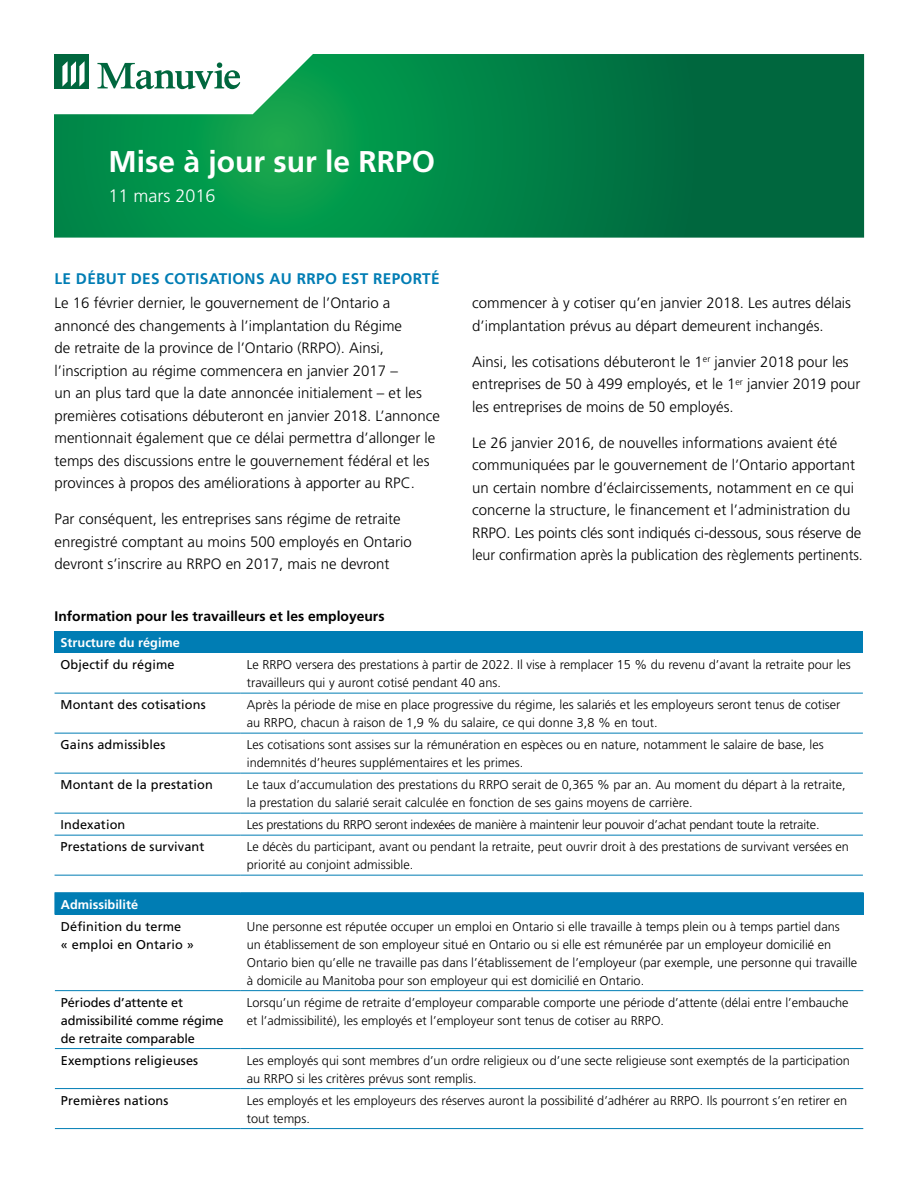
<style>
.page{position:relative;width:918px;height:1188px;background:#fff}
.page>*{position:absolute;margin:0;border:0;box-sizing:border-box;transform-origin:0 0}
.t1{font:700 30px "Frutiger";color:#fff}
.t2{font:300 18px "Frutiger";color:#fff}
.t3{font:700 15.3px "Frutiger";letter-spacing:.02em;color:#007db4}
.t4{font:300 15px/22.5px "Frutiger";color:#000}
.t5{font:700 13.8px "Frutiger";color:#000}
.t6{font:300 12.75px/18px "Frutiger";color:#000}
.t7{font:12.75px/18px "Frutiger";letter-spacing:.01em;color:#000}
.t8{font:300 12.75px "Frutiger";letter-spacing:-.02em;color:#000}
.t9{font:12.75px/18px "Frutiger";letter-spacing:-.01em;color:#000}
.t10{font:700 12.75px "Frutiger";color:#fff}
</style>
<div class="page">
<div style="left:55px;top:631px;width:808px;height:22px;background:#007db4"></div>
<hr style="left:55px;top:693px;width:186px;height:1px;background:#007db4">
<hr style="left:241px;top:693px;width:622px;height:1px;background:#007db4">
<hr style="left:55px;top:733px;width:186px;height:1px;background:#007db4">
<hr style="left:241px;top:733px;width:622px;height:1px;background:#007db4">
<hr style="left:55px;top:773px;width:186px;height:1px;background:#007db4">
<hr style="left:241px;top:773px;width:622px;height:1px;background:#007db4">
<hr style="left:55px;top:813px;width:186px;height:1px;background:#007db4">
<hr style="left:241px;top:813px;width:622px;height:1px;background:#007db4">
<hr style="left:55px;top:835px;width:186px;height:1px;background:#007db4">
<hr style="left:241px;top:835px;width:622px;height:1px;background:#007db4">
<hr style="left:55px;top:875px;width:186px;height:1px;background:#007db4">
<hr style="left:241px;top:875px;width:622px;height:1px;background:#007db4">
<div style="left:55px;top:893px;width:808px;height:22px;background:#007db4"></div>
<hr style="left:55px;top:892px;width:186px;height:1px;background:#007db4">
<hr style="left:241px;top:892px;width:623px;height:1px;background:#007db4">
<svg style="left:863px;top:893px;width:1px;height:22px"></svg>
<hr style="left:55px;top:990px;width:186px;height:1px;background:#007db4">
<hr style="left:241px;top:990px;width:622px;height:1px;background:#007db4">
<hr style="left:55px;top:1048px;width:186px;height:1px;background:#007db4">
<hr style="left:241px;top:1048px;width:622px;height:1px;background:#007db4">
<hr style="left:55px;top:1088px;width:186px;height:1px;background:#007db4">
<hr style="left:241px;top:1088px;width:622px;height:1px;background:#007db4">
<hr style="left:55px;top:1128px;width:186px;height:1px;background:#007db4">
<hr style="left:241px;top:1128px;width:622px;height:1px;background:#007db4">
<svg style="left:54px;top:54px;width:810px;height:184px;background:#028146"></svg>
<svg style="left:54px;top:54px;width:274px;height:60px"></svg>
<h1 class="t1" style="left:108px;top:144px;width:328px">Mise à jour sur le RRPO</h1>
<h2 class="t2" style="left:108px;top:185px;width:109px">11 mars 2016</h2>
<p class="t3" style="left:55px;top:270px;width:387px">LE DÉBUT DES COTISATIONS AU RRPO EST REPORTÉ</p>
<p class="t4" style="left:55px;top:292px;width:387px">Le 16 février dernier, le gouvernement de l’Ontario a annoncé des changements à l’implantation du Régime<br>de retraite de la province de l’Ontario (RRPO). Ainsi, l’inscription au régime commencera en janvier 2017 –<br>un an plus tard que la date annoncée initialement – et les premières cotisations débuteront en janvier 2018. L’annonce mentionnait également que ce délai permettra d’allonger le temps des discussions entre le gouvernement fédéral et les provinces à propos des améliorations à apporter au RPC.</p>
<p class="t4" style="left:55px;top:508px;width:359px">Par conséquent, les entreprises sans régime de retraite enregistré comptant au moins 500 employés en Ontario devront s’inscrire au RRPO en 2017, mais ne devront</p>
<p class="t4" style="left:472px;top:292px;width:380px">commencer à y cotiser qu’en janvier 2018. Les autres délais d’implantation prévus au départ demeurent inchangés.</p>
<p class="t4" style="left:472px;top:350px;width:390px">Ainsi, les cotisations débuteront le 1<sup>er</sup> janvier 2018 pour les entreprises de 50 à 499 employés, et le 1<sup>er</sup> janvier 2019 pour les entreprises de moins de 50 employés.</p>
<p class="t4" style="left:472px;top:431px;width:392px">Le 26 janvier 2016, de nouvelles informations avaient été communiquées par le gouvernement de l’Ontario apportant un certain nombre d’éclaircissements, notamment en ce qui concerne la structure, le financement et l’administration du RRPO. Les points clés sont indiqués ci‑dessous, sous réserve de leur confirmation après la publication des règlements pertinents.</p>
<p class="t5" style="left:55px;top:608px;width:332px">Information pour les travailleurs et les employeurs</p>
<p class="t10" style="left:61px;top:635px;width:121px">Structure du régime</p>
<p class="t7" style="left:61px;top:655px;width:116px">Objectif du régime</p>
<p class="t6" style="left:247px;top:656px;width:606px">Le RRPO versera des prestations à partir de 2022. Il vise à remplacer 15 % du revenu d’avant la retraite pour les travailleurs qui y auront cotisé pendant 40 ans.</p>
<p class="t7" style="left:61px;top:696px;width:147px">Montant des cotisations</p>
<p class="t6" style="left:247px;top:696px;width:595px">Après la période de mise en place progressive du régime, les salariés et les employeurs seront tenus de cotiser au RRPO, chacun à raison de 1,9 % du salaire, ce qui donne 3,8 % en tout.</p>
<p class="t7" style="left:61px;top:736px;width:106px">Gains admissibles</p>
<p class="t6" style="left:247px;top:736px;width:578px">Les cotisations sont assises sur la rémunération en espèces ou en nature, notamment le salaire de base, les indemnités d’heures supplémentaires et les primes.</p>
<p class="t7" style="left:61px;top:776px;width:154px">Montant de la prestation</p>
<p class="t6" style="left:247px;top:776px;width:600px">Le taux d’accumulation des prestations du RRPO serait de 0,365 % par an. Au moment du départ à la retraite, la prestation du salarié serait calculée en fonction de ses gains moyens de carrière.</p>
<p class="t7" style="left:61px;top:816px;width:66px">Indexation</p>
<p class="t8" style="left:247px;top:818px;width:574px">Les prestations du RRPO seront indexées de manière à maintenir leur pouvoir d’achat pendant toute la retraite.</p>
<p class="t7" style="left:61px;top:838px;width:145px">Prestations de survivant</p>
<p class="t6" style="left:247px;top:838px;width:604px">Le décès du participant, avant ou pendant la retraite, peut ouvrir droit à des prestations de survivant versées en priorité au conjoint admissible.</p>
<p class="t10" style="left:61px;top:897px;width:79px">Admissibilité</p>
<p class="t7" style="left:61px;top:917px;width:134px">Définition du terme<br>« emploi en Ontario »</p>
<p class="t6" style="left:247px;top:917px;width:612px">Une personne est réputée occuper un emploi en Ontario si elle travaille à temps plein ou à temps partiel dans<br>un établissement de son employeur situé en Ontario ou si elle est rémunérée par un employeur domicilié en Ontario bien qu’elle ne travaille pas dans l’établissement de l’employeur (par exemple, une personne qui travaille à domicile au Manitoba pour son employeur qui est domicilié en Ontario.</p>
<p class="t9" style="left:61px;top:993px;width:164px">Périodes d’attente et admissibilité comme régime de retraite comparable</p>
<p class="t6" style="left:247px;top:993px;width:603px">Lorsqu’un régime de retraite d’employeur comparable comporte une période d’attente (délai entre l’embauche et l’admissibilité), les employés et l’employeur sont tenus de cotiser au RRPO.</p>
<p class="t7" style="left:61px;top:1051px;width:139px">Exemptions religieuses</p>
<p class="t6" style="left:247px;top:1051px;width:605px">Les employés qui sont membres d’un ordre religieux ou d’une secte religieuse sont exemptés de la participation au RRPO si les critères prévus sont remplis.</p>
<p class="t7" style="left:61px;top:1091px;width:109px">Premières nations</p>
<p class="t6" style="left:247px;top:1091px;width:602px">Les employés et les employeurs des réserves auront la possibilité d’adhérer au RRPO. Ils pourront s’en retirer en tout temps.</p>
</div>
